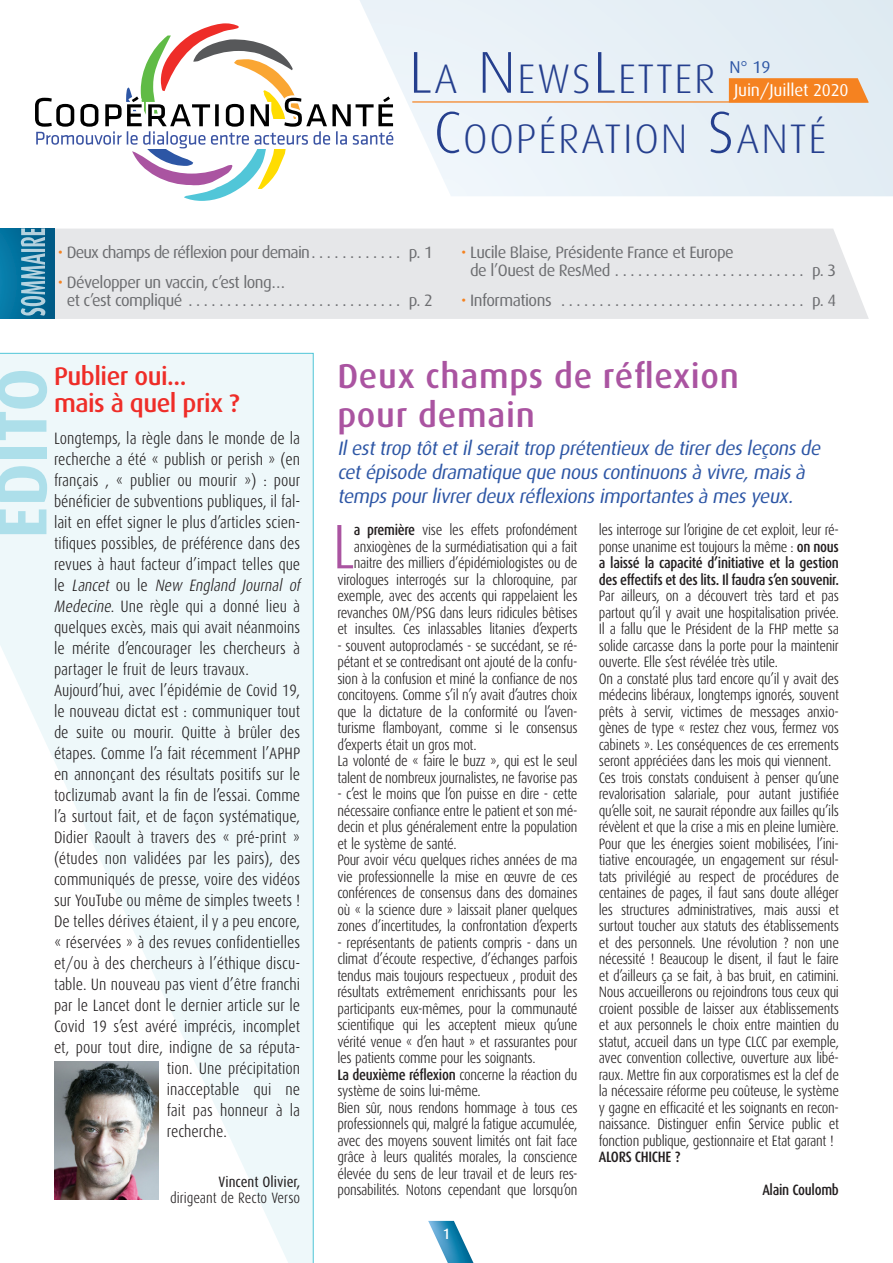
<style>
.page{position:relative;width:893px;height:1263px;background:#fff}
.page>*{position:absolute;margin:0;border:0;box-sizing:border-box;transform-origin:0 0}
.t1{font:700 70.2px "Dax";color:#addfea}
.t2{font:300 63px "Dax Condensed";color:#aa54a1}
.t3{font:300 41.25px/60px "Dax";letter-spacing:.045em;color:#253f8e}
.t4{font:500 34.5px/39px "Dax";letter-spacing:.02em;color:#aa54a1}
.t5{font:500 25.5px/27px "Dax";letter-spacing:-.02em;color:#ee2d28}
.t6{font:italic 19.5px/24px "Dax";color:#2d56a5}
.t7{font:17.1px "Dax";letter-spacing:-.01em;color:#fff}
.t8{font:17.1px "Dax";color:#2d56a5}
.t9{font:300 16.5px "Dax Condensed";color:#231f20}
.t10{font:16.5px/18px "Dax";letter-spacing:-.03em;color:#6c6d70}
.t11{font:16.5px "Dax";letter-spacing:-.05em;color:#6c6d70}
.t12{font:italic 300 16.5px "Dax Condensed";color:#231f20}
.t13{font:300 15px/16.5px "Dax Condensed";letter-spacing:-.02em;color:#231f20}
.t14{font:500 15px/16.5px "Dax Condensed";letter-spacing:-.02em;color:#231f20;text-align:justify}
.t15{font:300 15px "Dax Condensed";color:#231f20}
.t16{font:15px "Dax Condensed";color:#231f20}
.t17{font:500 15px "Dax Condensed";color:#fff}
.s1{font-size:58.95px}
.s2{color:#f58220}
.s3{font-style:normal}
.s4{font-style:italic}
.s5{font-weight:500}
.s6{font-weight:300}
</style>
<div class="page">
<div style="left:54px;top:229px;width:815px;height:90px;background:#e6e7e9"></div>
<div style="left:0;top:229px;width:54px;height:90px;background:linear-gradient(to right,#057daa,#005884)"></div>
<div style="left:360px;top:0;width:533px;height:196px;background:#e8f0f7"></div>
<hr style="left:412px;top:101px;width:456px;height:2px;background:#f58220">
<svg style="left:428px;top:1221px;width:45px;height:42px"></svg>
<svg style="left:21px;top:228px;width:24px;height:88px;background:#60a0bb"></svg>
<svg style="left:729px;top:78px;width:140px;height:25px;background:#f3872b"></svg>
<svg style="left:35px;top:23px;width:360px;height:178px"></svg>
<div style="left:0;top:353px;width:314px;height:910px;background:#eef8fa"></div>
<svg style="left:0;top:645px;width:288px;height:618px;fill:#eef8fa"></svg>
<img style="left:54px;top:1061px;width:104px;height:138px">
<h3 class="t3" style="left:434px;top:49px;width:394px;text-indent:-25px"><span class="s1">L</span>A <span class="s1">N</span>EWS<span class="s1">L</span>ETTER<br><span class="s1">C</span>OOPÉRATION <span class="s1">S</span>ANTÉ</h3>
<p class="t8" style="left:729px;top:57px;width:43px">N° 19</p>
<p class="t7" style="left:734px;top:81px;width:116px">Juin/Juillet 2020</p>
<p class="t11" style="left:58px;top:243px;width:377px"><span class="s2">•</span> Deux champs de réflexion pour demain . . . . . . . . . . . . p. 1</p>
<p class="t10" style="left:67px;top:274px;width:368px;text-indent:-9px"><span class="s2">•</span> Développer un vaccin, c’est long…<br>et c’est compliqué . . . . . . . . . . . . . . . . . . . . . . . . . . . . p. 2</p>
<p class="t10" style="left:470px;top:243px;width:368px;text-indent:-9px"><span class="s2">•</span> Lucile Blaise, Présidente France et Europe<br>de l’Ouest de ResMed . . . . . . . . . . . . . . . . . . . . . . . . . p. 3</p>
<p class="t10" style="left:461px;top:292px;width:377px"><span class="s2">•</span> Informations . . . . . . . . . . . . . . . . . . . . . . . . . . . . . . . . p. 4</p>
<h1 class="t1" style="left:-17px;top:539px;width:172px;rotate:-90deg">EDITO</h1>
<h3 class="t5" style="left:54px;top:362px;width:187px">Publier oui... mais à quel prix ?</h3>
<p class="t9" style="left:54px;top:429px;width:248px">Longtemps, la règle dans le monde de la</p>
<p class="t9" style="left:54px;top:450px;width:248px">recherche a été « publish or perish » (en</p>
<p class="t9" style="left:54px;top:471px;width:248px">français , « publier ou mourir ») : pour</p>
<p class="t9" style="left:54px;top:492px;width:248px">bénéficier de subventions publiques, il fal-</p>
<p class="t9" style="left:54px;top:513px;width:248px">lait en effet signer le plus d’articles scien-</p>
<p class="t9" style="left:54px;top:534px;width:248px">tifiques possibles, de préférence dans des</p>
<p class="t9" style="left:54px;top:555px;width:248px">revues à haut facteur d’impact telles que</p>
<p class="t12" style="left:54px;top:576px;width:251px"><span class="s3">l e</span> Lancet <span class="s3">o u l e</span> New England Journal of</p>
<p class="t9" style="left:54px;top:597px;width:248px"><span class="s4">Medecine</span>. Une règle qui a donné lieu à</p>
<p class="t9" style="left:54px;top:618px;width:248px">quelques excès, mais qui avait néanmoins</p>
<p class="t9" style="left:54px;top:639px;width:248px">le mérite d’encourager les chercheurs à</p>
<p class="t9" style="left:54px;top:660px;width:197px">partager le fruit de leurs travaux.</p>
<p class="t9" style="left:54px;top:681px;width:248px">Aujourd’hui, avec l’épidémie de Covid 19,</p>
<p class="t9" style="left:54px;top:702px;width:248px">le nouveau dictat est : communiquer tout</p>
<p class="t9" style="left:54px;top:723px;width:248px">de suite ou mourir. Quitte à brûler des</p>
<p class="t9" style="left:54px;top:744px;width:248px">étapes. Comme l’a fait récemment l’APHP</p>
<p class="t9" style="left:54px;top:765px;width:248px">en annonçant des résultats positifs sur le</p>
<p class="t9" style="left:54px;top:786px;width:248px">toclizumab avant la fin de l’essai. Comme</p>
<p class="t9" style="left:54px;top:807px;width:248px">l’a surtout fait, et de façon systématique,</p>
<p class="t9" style="left:54px;top:828px;width:248px">Didier Raoult à travers des « pré-print »</p>
<p class="t9" style="left:54px;top:849px;width:248px">(études non validées par les pairs), des</p>
<p class="t9" style="left:54px;top:870px;width:248px">communiqués de presse, voire des vidéos</p>
<p class="t9" style="left:54px;top:891px;width:248px">sur YouTube ou même de simples tweets !</p>
<p class="t9" style="left:54px;top:912px;width:248px">De telles dérives étaient, il y a peu encore,</p>
<p class="t9" style="left:54px;top:933px;width:248px">« réservées » à des revues confidentielles</p>
<p class="t9" style="left:54px;top:954px;width:248px">et/ou à des chercheurs à l’éthique discu-</p>
<p class="t9" style="left:54px;top:975px;width:248px">table. Un nouveau pas vient d’être franchi</p>
<p class="t9" style="left:54px;top:996px;width:248px">par le Lancet dont le dernier article sur le</p>
<p class="t9" style="left:54px;top:1017px;width:248px">Covid 19 s’est avéré imprécis, incomplet</p>
<p class="t9" style="left:54px;top:1038px;width:248px">et, pour tout dire, indigne de sa réputa-</p>
<p class="t9" style="left:167px;top:1059px;width:135px">tion. Une précipitation</p>
<p class="t9" style="left:167px;top:1080px;width:135px">inacceptable qui ne</p>
<p class="t9" style="left:167px;top:1101px;width:135px">fait pas honneur à la</p>
<p class="t9" style="left:167px;top:1122px;width:62px">recherche.</p>
<p class="t16" style="left:219px;top:1173px;width:83px">Vincent Olivier,</p>
<p class="t15" style="left:170px;top:1190px;width:132px">dirigeant de Recto Verso</p>
<h3 class="t4" style="left:337px;top:356px;width:403px">Deux champs de réflexion pour demain</h3>
<h3 class="t6" style="left:337px;top:436px;width:488px">Ilesttrop tôtetilseraittrop prétentieux de tirerdesleçonsde cetépisode dramatique que nouscontinuonsà vivre,maisà tempspourlivrerdeux réflexionsimportantesà mesyeux.</h3>
<p class="t13" style="left:337px;top:522px;width:242px;text-align:right"><span class="s5">a première</span> vise les effets profondément anxiogènes de la surmédiatisation qui a fait naitre des milliers d’épidémiologistes ou de virologues interrogés sur la chloroquine, par exemple, avec des accents qui rappelaient les revanches OM/PSG dans leurs ridicules bêtises et insultes. Ces inlassables litanies d’experts</p>
<p class="t13" style="left:337px;top:638px;width:242px">- souvent autoproclamés - se succédant, se ré&shy;pétant et se contredisant ont ajouté de la confu&shy;sion à la confusion et miné la confiance de nos concitoyens. Comme s’il n’y avait d’autres choix que la dictature de la conformité ou l’aven&shy;turisme flamboyant, comme si le consensus d’experts était un gros mot.<br>La volonté de « faire le buzz », qui est le seul talent de nombreux journalistes, ne favorise pas</p>
<p class="t13" style="left:337px;top:786px;width:242px">- c’est le moins que l’on puisse en dire - cette nécessaire confiance entre le patient et son mé&shy;decin et plus généralement entre la population et le système de santé.<br>Pour avoir vécu quelques riches années de ma vie professionnelle la mise en œuvre de ces conférences de consensus dans des domaines où « la science dure » laissait planer quelques zones d’incertitudes, la confrontation d’experts</p>
<p class="t13" style="left:337px;top:935px;width:242px">- représentants de patients compris - dans un climat d’écoute respective, d’échanges parfois tendus mais toujours respectueux , produit des résultats extrêmement enrichissants pour les participants eux-mêmes, pour la communauté scientifique qui les acceptent mieux qu’une vérité venue « d’en haut » et rassurantes pour les patients comme pour les soignants.<br><span class="s5">La deuxième réflexion</span> concerne la réaction du système de soins lui-même.<br>Bien sûr, nous rendons hommage à tous ces professionnels qui, malgré la fatigue accumulée, avec des moyens souvent limités ont fait face grâce à leurs qualités morales, la conscience élevée du sens de leur travail et de leurs res&shy;ponsabilités. Notons cependant que lorsqu’on</p>
<h2 class="t2" style="left:332px;top:512px;width:24px">L</h2>
<p class="t17" style="left:443px;top:1225px;width:8px">1</p>
<p class="t14" style="left:599px;top:522px;width:242px"><span class="s6">les interroge sur l’origine de cet exploit, leur ré&shy;ponse unanime est toujours la même :</span> on nous a laissé la capacité d’initiative et la gestion des effectifs et des lits. Il faudra s’en souvenir.</p>
<p class="t13" style="left:599px;top:588px;width:242px">Par ailleurs, on a découvert très tard et pas partout qu’il y avait une hospitalisation privée.<br>Il a fallu que le Président de la FHP mette sa solide carcasse dans la porte pour la maintenir ouverte. Elle s’est révélée très utile.<br>On a constaté plus tard encore qu’il y avait des médecins libéraux, longtemps ignorés, souvent prêts à servir, victimes de messages anxio&shy;gènes de type « restez chez vous, fermez vos cabinets ». Les conséquences de ces errements seront appréciées dans les mois qui viennent.<br>Ces trois constats conduisent à penser qu’une revalorisation salariale, pour autant justifiée qu’elle soit, ne saurait répondre aux failles qu’ils révèlent et que la crise a mis en pleine lumière.<br>Pour que les énergies soient mobilisées, l’ini&shy;tiative encouragée, un engagement sur résul&shy;tats privilégié au respect de procédures de centaines de pages, il faut sans doute alléger les structures administratives, mais aussi et surtout toucher aux statuts des établissements et des personnels. Une révolution ? non une nécessité ! Beaucoup le disent, il faut le faire et d’ailleurs ça se fait, à bas bruit, en catimini.<br>Nous accueillerons ou rejoindrons tous ceux qui croient possible de laisser aux établissements et aux personnels le choix entre maintien du statut, accueil dans un type CLCC par exemple, avec convention collective, ouverture aux libé&shy;raux. Mettre fin aux corporatismes est la clef de la nécessaire réforme peu coûteuse, le système y gagne en efficacité et les soignants en recon&shy;naissance. Distinguer enfin Service public et fonction publique, gestionnaire et Etat garant !</p>
<p class="t14" style="left:599px;top:1149px;width:83px">ALORS CHICHE ?</p>
<p class="t14" style="left:762px;top:1182px;width:78px">Alain Coulomb</p>
</div>
